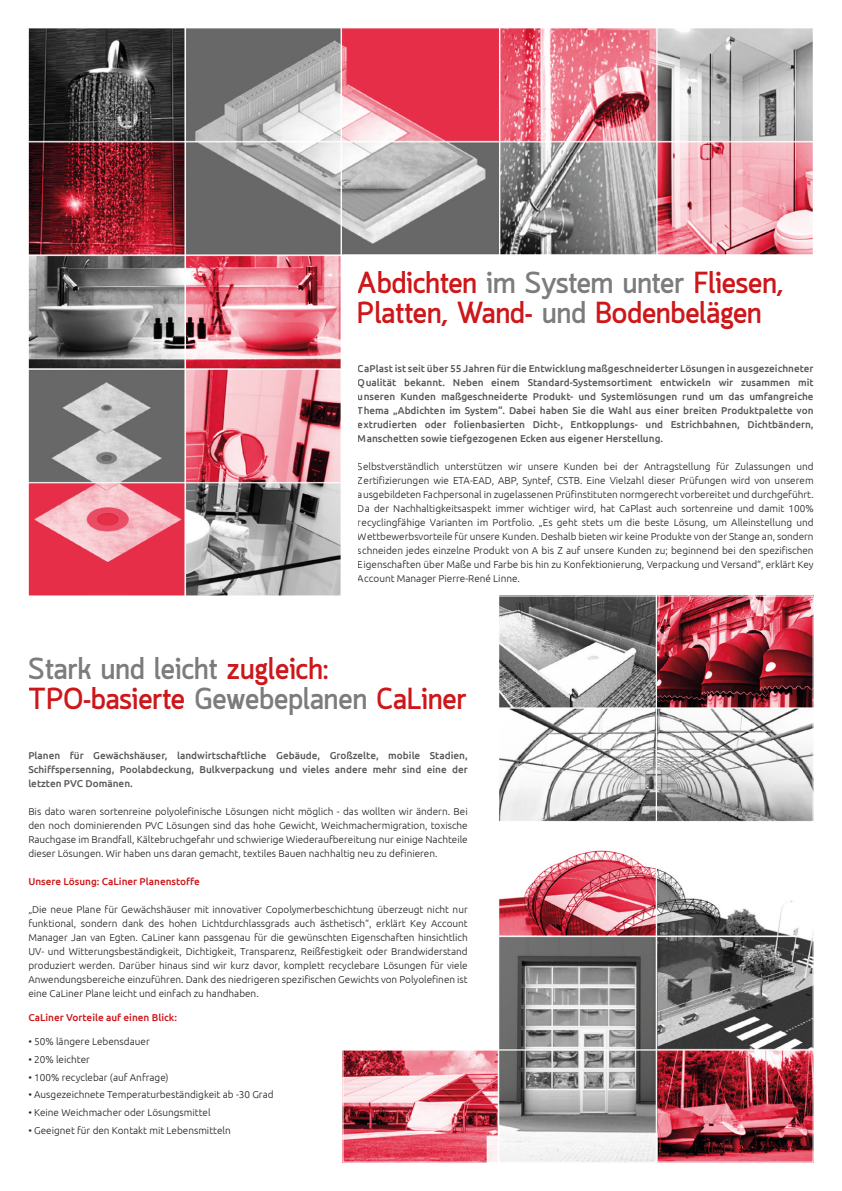
<style>
.page{position:relative;width:842px;height:1191px;background:#fff}
.page>*{position:absolute;margin:0;border:0;box-sizing:border-box;transform-origin:0 0}
.t1{font:700 30px/30px "Quark";color:#cd171a}
.t2{font:300 10px/14px "Ubuntu";color:#1d1d1b;text-align:justify}
.t3{font:500 10px/14px "Ubuntu";color:#575756;text-align:justify}
.t4{font:500 10px "Ubuntu";color:#cd171a}
.s1{color:#7c7c7c}
</style>
<div class="page">
<img style="left:344px;top:597px;width:468px;height:563px">
<img style="left:29px;top:28px;width:784px;height:567px">
<h1 class="t1" style="left:358px;top:270px;width:426px">Abdichten <span class="s1">im System unter</span> Fliesen,<br>Platten, Wand- <span class="s1">und</span> Bodenbelägen</h1>
<p class="t3" style="left:358px;top:361px;width:457px">CaPlast ist seit über 55 Jahren für die Entwicklung maßgeschneiderter Lösungen in ausgezeichneter Qualität bekannt. Neben einem Standard-Systemsortiment entwickeln wir zusammen mit unseren Kunden maßgeschneiderte Produkt- und Systemlösungen rund um das umfangreiche Thema „Abdichten im System“. Dabei haben Sie die Wahl aus einer breiten Produktpalette von extrudierten oder folienbasierten Dicht-, Entkopplungs- und Estrichbahnen, Dichtbändern, Manschetten sowie tiefgezogenen Ecken aus eigener Herstellung.</p>
<p class="t2" style="left:358px;top:459px;width:457px">Selbstverständlich unterstützen wir unsere Kunden bei der Antragstellung für Zulassungen und Zertifizierungen wie ETA-EAD, ABP, Syntef, CSTB. Eine Vielzahl dieser Prüfungen wird von unserem ausgebildeten Fachpersonal in zugelassenen Prüfinstituten normgerecht vorbereitet und durchgeführt.<br>Da der Nachhaltigkeitsaspekt immer wichtiger wird, hat CaPlast auch sortenreine und damit 100% recyclingfähige Varianten im Portfolio. „Es geht stets um die beste Lösung, um Alleinstellung und Wettbewerbsvorteile für unsere Kunden. Deshalb bieten wir keine Produkte von der Stange an, sondern schneiden jedes einzelne Produkt von A bis Z auf unsere Kunden zu; beginnend bei den spezifischen Eigenschaften über Maße und Farbe bis hin zu Konfektionierung, Verpackung und Versand“, erklärt Key Account Manager Pierre-René Linne.</p>
<h1 class="t1" style="left:29px;top:656px;width:439px"><span class="s1">Stark und leicht</span> zugleich:<br>TPO-basierte <span class="s1">Gewebeplanen</span> CaLiner</h1>
<p class="t3" style="left:28px;top:748px;width:441px">Planen für Gewächshäuser, landwirtschaftliche Gebäude, Großzelte, mobile Stadien, Schiffspersenning, Poolabdeckung, Bulkverpackung und vieles andere mehr sind eine der letzten PVC Domänen.</p>
<p class="t2" style="left:28px;top:804px;width:441px">Bis dato waren sortenreine polyolefinische Lösungen nicht möglich - das wollten wir ändern. Bei den noch dominierenden PVC Lösungen sind das hohe Gewicht, Weichmachermigration, toxische Rauchgase im Brandfall, Kältebruchgefahr und schwierige Wiederaufbereitung nur einige Nachteile dieser Lösungen. Wir haben uns daran gemacht, textiles Bauen nachhaltig neu zu definieren.</p>
<p class="t4" style="left:28px;top:875px;width:173px">Unsere Lösung: CaLiner Planenstoffe</p>
<p class="t2" style="left:28px;top:902px;width:441px">„Die neue Plane für Gewächshäuser mit innovativer Copolymerbeschichtung überzeugt nicht nur funktional, sondern dank des hohen Lichtdurchlassgrads auch ästhetisch“, erklärt Key Account Manager Jan van Egten. CaLiner kann passgenau für die gewünschten Eigenschaften hinsichtlich UV- und Witterungsbeständigkeit, Dichtigkeit, Transparenz, Reißfestigkeit oder Brandwiderstand produziert werden. Darüber hinaus sind wir kurz davor, komplett recyclebare Lösungen für viele Anwendungsbereiche einzuführen. Dank des niedrigeren spezifischen Gewichts von Polyolefi nen ist eine CaLiner Plane leicht und einfach zu handhaben.</p>
<p class="t4" style="left:28px;top:1011px;width:150px">CaLiner Vorteile auf einen Blick:</p>
<p class="t2" style="left:28px;top:1034px;width:123px">• 50% längere Lebensdauer</p>
<p class="t2" style="left:28px;top:1052px;width:63px">• 20% leichter</p>
<p class="t2" style="left:28px;top:1069px;width:142px">• 100% recyclebar (auf Anfrage)</p>
<p class="t2" style="left:28px;top:1087px;width:247px">• Ausgezeichnete Temperaturbeständigkeit ab -30 Grad</p>
<p class="t2" style="left:28px;top:1105px;width:184px">• Keine Weichmacher oder Lösungsmittel</p>
<p class="t2" style="left:28px;top:1122px;width:204px">• Geeignet für den Kontakt mit Lebensmitteln</p>
</div>
